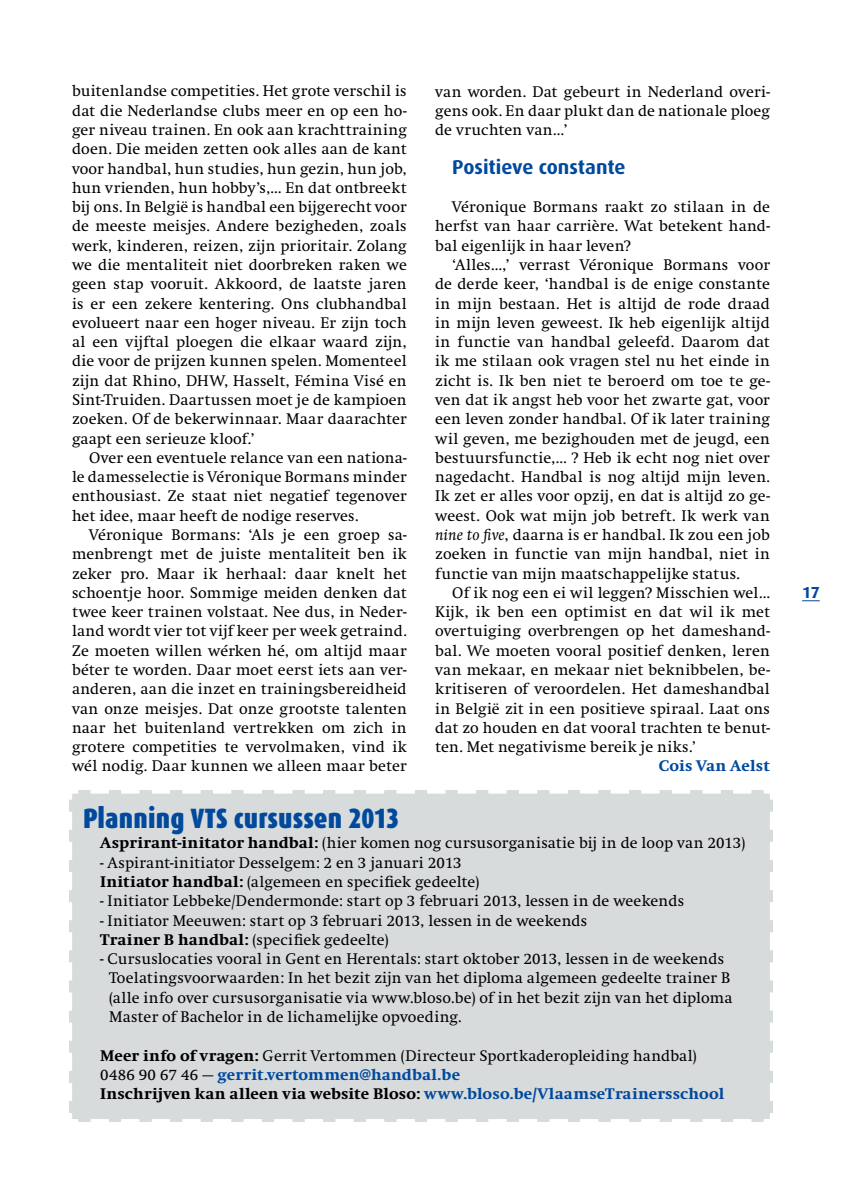
<style>
.page{position:relative;width:842px;height:1191px;background:#fff}
.page>*{position:absolute;margin:0;border:0;box-sizing:border-box;transform-origin:0 0}
.t1{font:900 28px "Dax Condensed";letter-spacing:.005em;color:#00499d}
.t2{font:700 20px "Dax";color:#00499d}
.t3{font:16px/19.2px "Swift";letter-spacing:.01em;color:#000;text-align:justify}
.t4{font:800 16px "Swift";letter-spacing:.015em;color:#00499d}
.t5{font:700 16px "Dax";color:#00499d}
.s1{font-style:italic}
.s2{font-weight:800}
.s3{font-weight:800;color:#00499d}
</style>
<div class="page">
<svg style="left:802px;top:600px;width:18px;height:1px"></svg>
<div style="left:69px;top:790px;width:704px;height:332px;background:#d8dbdc"></div>
<p class="t3" style="left:72px;top:82px;width:336px">buitenlandse competities. Het grote verschil is dat die Nederlandse clubs meer en op een ho&shy;ger niveau trainen. En ook aan krachttraining doen. Die meiden zetten ook alles aan de kant voor handbal, hun studies, hun gezin, hun job, hun vrienden, hun hobby’s,… En dat ontbreekt bij ons. In België is handbal een bijgerecht voor de meeste meisjes. Andere bezigheden, zoals werk, kinderen, reizen, zijn prioritair. Zolang we die mentaliteit niet doorbreken raken we geen stap vooruit. Akkoord, de laatste jaren is er een zekere kentering. Ons clubhandbal evolueert naar een hoger niveau. Er zijn toch al een vijftal ploegen die elkaar waard zijn, die voor de prijzen kunnen spelen. Momenteel zijn dat Rhino, DHW, Hasselt, Fémina Visé en Sint-Truiden. Daartussen moet je de kampioen zoeken. Of de bekerwinnaar. Maar daarachter gaapt een serieuze kloof.’</p>
<p class="t3" style="left:72px;top:448px;width:336px;text-indent:17px">Over een eventuele relance van een nationa&shy;le damesselectie is Véronique Bormans minder enthousiast. Ze staat niet negatief tegenover het idee, maar heeft de nodige reserves.</p>
<p class="t3" style="left:72px;top:525px;width:336px;text-indent:17px">Véronique Bormans: ‘Als je een groep sa&shy;menbrengt met de juiste mentaliteit ben ik zeker pro. Maar ik herhaal: daar knelt het schoentje hoor. Sommige meiden denken dat twee keer trainen volstaat. Nee dus, in Neder&shy;land wordt vier tot vijf keer per week getraind.<br>Ze moeten willen wérken hé, om altijd maar béter te worden. Daar moet eerst iets aan ver&shy;anderen, aan die inzet en trainingsbereidheid van onze meisjes. Dat onze grootste talenten naar het buitenland vertrekken om zich in grotere competities te vervolmaken, vind ik wél nodig. Daar kunnen we alleen maar beter</p>
<p class="t3" style="left:435px;top:82px;width:336px">van worden. Dat gebeurt in Nederland overi&shy;gens ook. En daar plukt dan de nationale ploeg de vruchten van…’</p>
<p class="t2" style="left:452px;top:155px;width:175px">Positieve constante</p>
<p class="t3" style="left:435px;top:198px;width:336px;text-indent:17px">Véronique Bormans raakt zo stilaan in de herfst van haar carrière. Wat betekent hand&shy;bal eigenlijk in haar leven?</p>
<p class="t3" style="left:435px;top:255px;width:336px;text-indent:17px">‘Alles…,’ verrast Véronique Bormans voor de derde keer, ‘handbal is de enige constante in mijn bestaan. Het is altijd de rode draad in mijn leven geweest. Ik heb eigenlijk altijd in functie van handbal geleefd. Daarom dat ik me stilaan ook vragen stel nu het einde in zicht is. Ik ben niet te beroerd om toe te ge&shy;ven dat ik angst heb voor het zwarte gat, voor een leven zonder handbal. Of ik later training wil geven, me bezighouden met de jeugd, een bestuursfunctie,… ? Heb ik echt nog niet over nagedacht. Handbal is nog altijd mijn leven.<br>Ik zet er alles voor opzij, en dat is altijd zo ge&shy;weest. Ook wat mijn job betreft. Ik werk van <span class="s1">nine to five</span>, daarna is er handbal. Ik zou een job zoeken in functie van mijn handbal, niet in functie van mijn maatschappelijke status.</p>
<p class="t3" style="left:435px;top:583px;width:336px;text-indent:17px">Of ik nog een ei wil leggen? Misschien wel… Kijk, ik ben een optimist en dat wil ik met overtuiging overbrengen op het dameshand&shy;bal. We moeten vooral positief denken, leren van mekaar, en mekaar niet beknibbelen, be&shy;kritiseren of veroordelen. Het dameshandbal in België zit in een positieve spiraal. Laat ons dat zo houden en dat vooral trachten te benut&shy;ten. Met negativisme bereik je niks.’</p>
<p class="t4" style="left:659px;top:757px;width:113px">Cois Van Aelst</p>
<h1 class="t1" style="left:83px;top:803px;width:318px">Planning VTS cursussen 2013</h1>
<p class="t3" style="left:100px;top:834px;width:647px"><span class="s2">Asprirant-initator handbal:</span> (hier komen nog cursusorganisatie bij in de loop van 2013)</p>
<p class="t3" style="left:100px;top:853px;width:381px">- Aspirant-initiator Desselgem: 2 en 3 januari 2013<br><span class="s2">Initiator handbal:</span> (algemeen en specifiek gedeelte)</p>
<p class="t3" style="left:100px;top:891px;width:586px">- Initiator Lebbeke/Dendermonde: start op 3 februari 2013, lessen in de weekends</p>
<p class="t3" style="left:100px;top:911px;width:489px">- Initiator Meeuwen: start op 3 februari 2013, lessen in de weekends<br><span class="s2">Trainer B handbal:</span> (specifiek gedeelte)</p>
<p class="t3" style="left:109px;top:949px;width:625px;text-align:left;text-indent:-9px">- Cursuslocaties vooral in Gent en Herentals: start oktober 2013, lessen in de weekends Toelatingsvoorwaarden: In het bezit zijn van het diploma algemeen gedeelte trainer B (alle info over cursusorganisatie via www.bloso.be) of in het bezit zijn van het diploma Master of Bachelor in de lichamelijke opvoeding.</p>
<p class="t3" style="left:100px;top:1046px;width:626px;text-align:left"><span class="s2">Meer info of vragen:</span> Gerrit Vertommen (Directeur Sportkaderopleiding handbal)<br>0486 90 67 46 — <span class="s3">gerrit.vertommen@handbal.be<br></span><span class="s2">Inschrijven kan alleen via website Bloso:</span> <span class="s3">www.bloso.be/VlaamseTrainersschool</span></p>
<p class="t5" style="left:802px;top:583px;width:19px">17</p>
</div>
